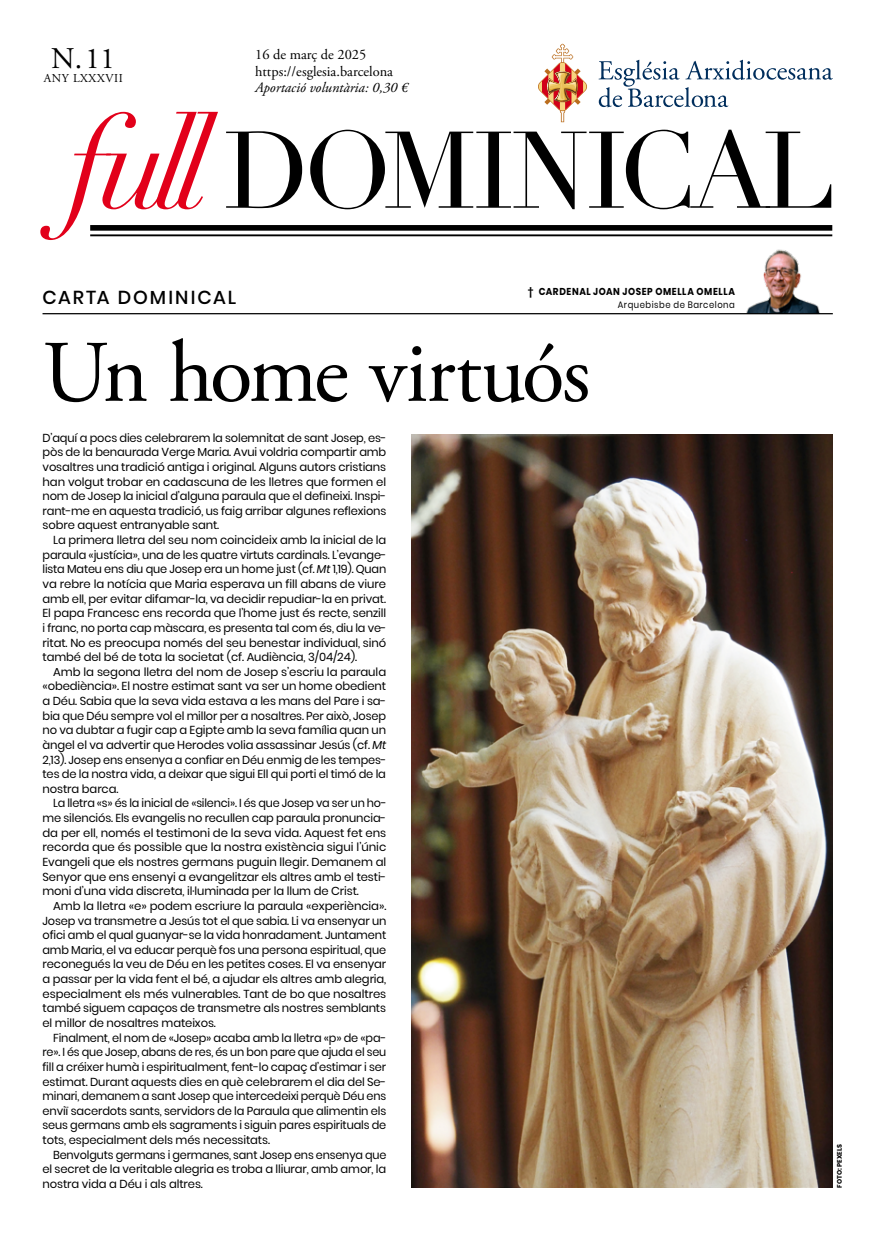
<style>
.page{position:relative;width:886px;height:1241px;background:#fff}
.page>*{position:absolute;margin:0;border:0;box-sizing:border-box;transform-origin:0 0}
.t1{font:106.88px "Didot LH";letter-spacing:-.055em;color:#000}
.t2{font:87.5px "Adobe Garamond Pro";letter-spacing:-.025em;color:#000}
.t3{font:30px "Adobe Garamond Pro";color:#000}
.t4{font:500 18.75px "Poppins";letter-spacing:.105em;color:#000}
.t5{font:14.38px/16.9px "Adobe Garamond Pro";color:#000}
.t6{font:italic 14.38px "Adobe Garamond Pro";color:#000}
.t7{font:12.12px "Adobe Garamond Pro";letter-spacing:.05em;color:#000}
.t8{font:11.5px/14.6px "Poppins";letter-spacing:-.01em;color:#000;text-align:justify}
.t9{font:700 10px "Poppins";letter-spacing:.065em;color:#000;scale:.9 1}
.t10{font:9.38px "Poppins";letter-spacing:.065em;color:#000;scale:.9 1}
.t11{font:700 6.5px "Poppins";color:#000}
.s1{font-style:italic;font-size:126.12px;color:#e2001a}
.s2{font-style:italic}
</style>
<div class="page">
<div style="left:90px;top:225px;width:742px;height:6px;background:#000"></div>
<hr style="left:90px;top:234px;width:742px;height:2px;background:#000">
<svg style="left:538px;top:44px;width:49px;height:78px"></svg>
<svg style="left:598px;top:60px;width:235px;height:47px"></svg>
<img style="left:746px;top:249px;width:74px;height:64px">
<hr style="left:43px;top:313px;width:790px;height:1px;background:#000">
<img style="left:411px;top:435px;width:422px;height:752px">
<h3 class="t3" style="left:51px;top:41px;width:65px">N.11</h3>
<p class="t7" style="left:44px;top:71px;width:81px">ANY LXXXVII</p>
<p class="t5" style="left:255px;top:46px;width:140px">16 de març de 2025 https://esglesia.barcelona</p>
<p class="t6" style="left:255px;top:79px;width:154px">Aportació voluntària: 0,30 €</p>
<h1 class="t1" style="left:67px;top:107px;width:770px"><span class="s1">full</span> DOMINICAL</h1>
<h3 class="t4" style="left:43px;top:286px;width:195px">CARTA DOMINICAL</h3>
<p class="t9" style="left:528px;top:286px;width:232px">† CARDENAL JOAN JOSEP OMELLA OMELLA</p>
<p class="t10" style="left:618px;top:299px;width:132px">Arquebisbe de Barcelona</p>
<h2 class="t2" style="left:43px;top:320px;width:549px">Un home virtuós</h2>
<p class="t8" style="left:43px;top:430px;width:345px">D’aquí a pocs dies celebrarem la solemnitat de sant Josep, es&shy;pòs de la benaurada Verge Maria. Avui voldria compartir amb vosaltres una tradició antiga i original. Alguns autors cristians han volgut trobar en cadascuna de les lletres que formen el nom de Josep la inicial d’alguna paraula que el defineixi. Inspi&shy;rant-me en aquesta tradició, us faig arribar algunes reflexions sobre aquest entranyable sant.</p>
<p class="t8" style="left:43px;top:532px;width:345px;text-indent:11px">La primera lletra del seu nom coincideix amb la inicial de la paraula «justícia», una de les quatre virtuts cardinals. L’evange&shy;lista Mateu ens diu que Josep era un home just (cf. <span class="s2">Mt</span> 1,19). Quan va rebre la notícia que Maria esperava un fill abans de viure amb ell, per evitar difamar-la, va decidir repudiar-la en privat.<br>El papa Francesc ens recorda que l’home just és recte, senzill i franc, no porta cap màscara, es presenta tal com és, diu la ve&shy;ritat. No es preocupa només del seu benestar individual, sinó també del bé de tota la societat (cf. Audiència, 3/04/24).</p>
<p class="t8" style="left:43px;top:664px;width:345px;text-indent:11px">Amb la segona lletra del nom de Josep s’escriu la paraula «obediència». El nostre estimat sant va ser un home obedient a Déu. Sabia que la seva vida estava a les mans del Pare i sa&shy;bia que Déu sempre vol el millor per a nosaltres. Per això, Josep no va dubtar a fugir cap a Egipte amb la seva família quan un àngel el va advertir que Herodes volia assassinar Jesús (cf. <span class="s2">Mt </span>2,13). Josep ens ensenya a confiar en Déu enmig de les tempes&shy;tes de la nostra vida, a deixar que sigui Ell qui porti el timó de la nostra barca.</p>
<p class="t8" style="left:43px;top:796px;width:345px;text-indent:11px">La lletra «s» és la inicial de «silenci». I és que Josep va ser un ho&shy;me silenciós. Els evangelis no recullen cap paraula pronuncia&shy;da per ell, només el testimoni de la seva vida. Aquest fet ens recorda que és possible que la nostra existència sigui l’únic Evangeli que els nostres germans puguin llegir. Demanem al Senyor que ens ensenyi a evangelitzar els altres amb el testi&shy;moni d’una vida discreta, il·luminada per la llum de Crist.</p>
<p class="t8" style="left:43px;top:898px;width:345px;text-indent:11px">Amb la lletra «e» podem escriure la paraula «experiència».<br>Josep va transmetre a Jesús tot el que sabia. Li va ensenyar un ofici amb el qual guanyar-se la vida honradament. Juntament amb Maria, el va educar perquè fos una persona espiritual, que reconegués la veu de Déu en les petites coses. El va ensenyar a passar per la vida fent el bé, a ajudar els altres amb alegria, especialment els més vulnerables. Tant de bo que nosaltres també siguem capaços de transmetre als nostres semblants el millor de nosaltres mateixos.</p>
<p class="t8" style="left:43px;top:1030px;width:345px;text-indent:11px">Finalment, el nom de «Josep» acaba amb la lletra «p» de «pa&shy;re». I és que Josep, abans de res, és un bon pare que ajuda el seu fill a créixer humà i espiritualment, fent-lo capaç d’estimar i ser estimat. Durant aquests dies en què celebrarem el dia del Se&shy;minari, demanem a sant Josep que intercedeixi perquè Déu ens enviï sacerdots sants, servidors de la Paraula que alimentin els seus germans amb els sagraments i siguin pares espirituals de tots, especialment dels més necessitats.</p>
<p class="t8" style="left:43px;top:1147px;width:345px;text-indent:11px">Benvolguts germans i germanes, sant Josep ens ensenya que el secret de la veritable alegria es troba a lliurar, amb amor, la nostra vida a Déu i als altres.</p>
<p class="t11" style="left:836px;top:1187px;width:45px;rotate:-90deg">FOTO: PEXELS</p>
</div>
